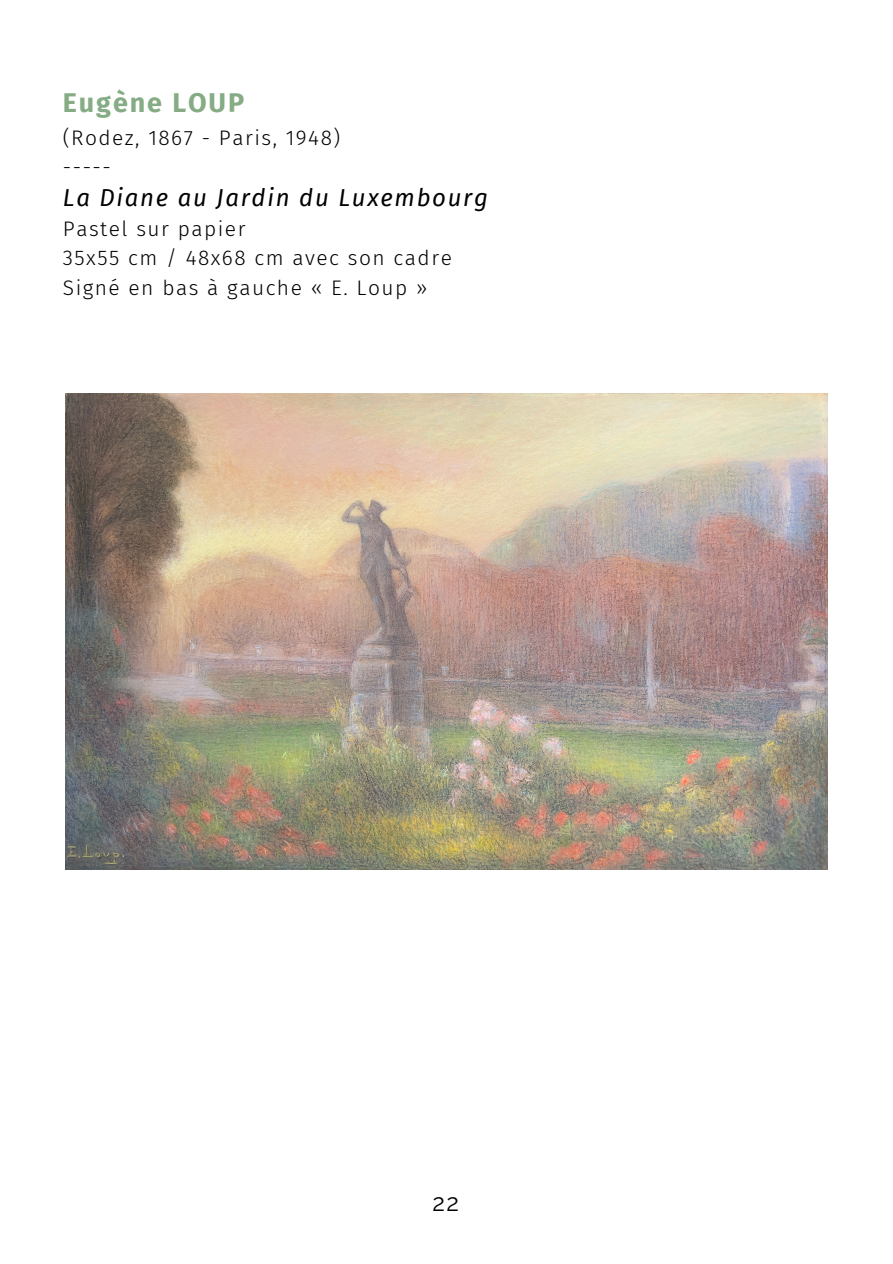
<style>
.page{position:relative;width:893px;height:1264px;background:#fff}
.page>*{position:absolute;margin:0;border:0;box-sizing:border-box;transform-origin:0 0}
.t1{font:700 27px "Fira Sans";letter-spacing:.07em;color:#85ac85}
.t2{font:italic 24px "Fira Sans";letter-spacing:.07em;color:#000}
.t3{font:24px "Raleway";color:#000}
.t4{font:300 21px "Fira Sans";letter-spacing:.07em;color:#000}
</style>
<div class="page">
<img style="left:66px;top:393px;width:761px;height:476px">
<p class="t1" style="left:63px;top:87px;width:183px">Eugène LOUP</p>
<p class="t4" style="left:63px;top:125px;width:279px">(Rodez, 1867 - Paris, 1948)</p>
<p class="t4" style="left:63px;top:155px;width:49px">-----</p>
<p class="t2" style="left:63px;top:183px;width:426px">La Diane au Jardin du Luxembourg</p>
<p class="t4" style="left:63px;top:216px;width:184px">Pastel sur papier</p>
<p class="t4" style="left:63px;top:246px;width:390px">35x55 cm / 48x68 cm avec son cadre</p>
<p class="t4" style="left:63px;top:275px;width:366px">Signé en bas à gauche « E. Loup »</p>
<p class="t3" style="left:432px;top:1188px;width:28px">22</p>
</div>
